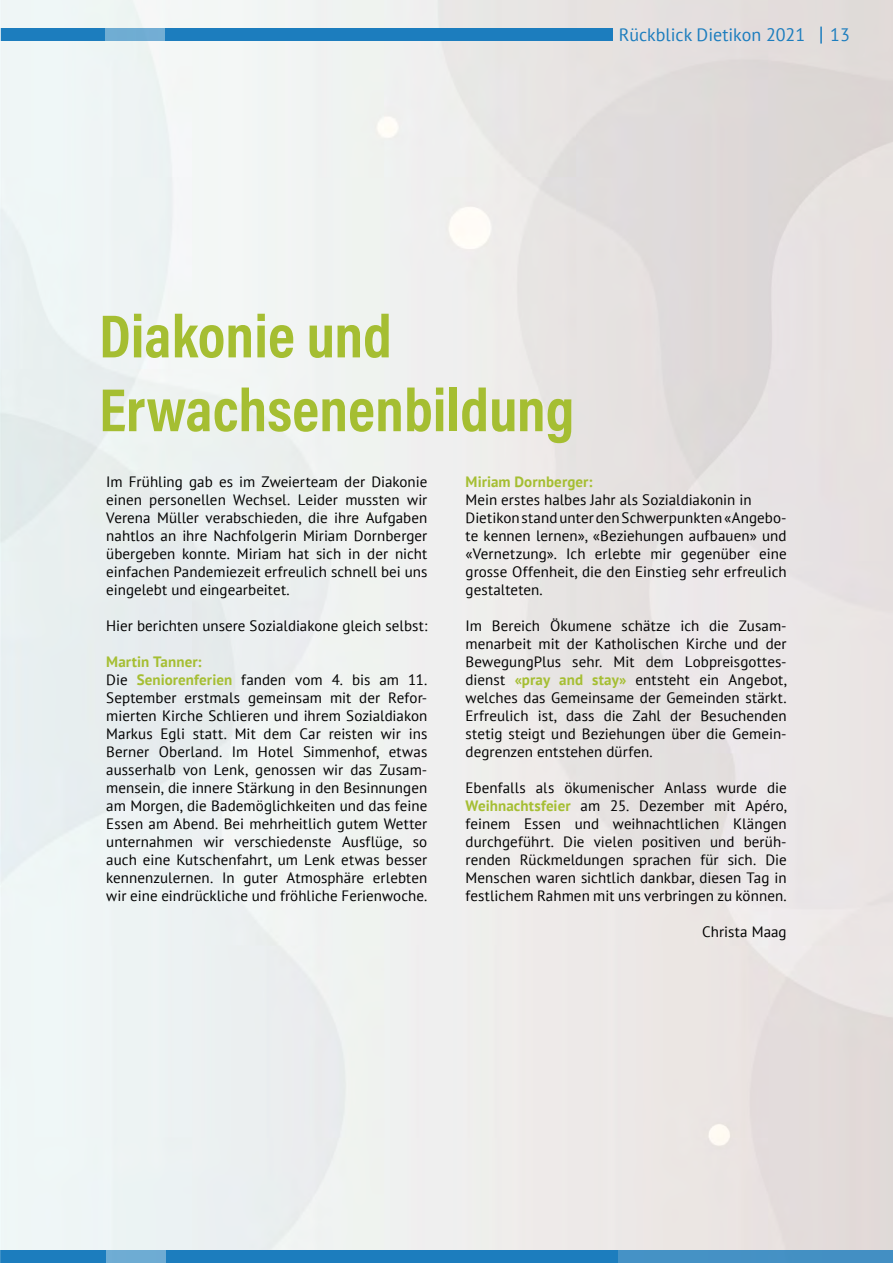
<style>
.page{position:relative;width:893px;height:1263px;background:#fff}
.page>*{position:absolute;margin:0;border:0;box-sizing:border-box;transform-origin:0 0}
.t1{font:61.5px/73.8px "Acumin Variable Concept";color:#a5be32}
.t2{font:18px "PT Sans";color:#1c7dbe}
.t3{font:15px/18px "PT Sans";letter-spacing:.005em;color:#000;text-align:justify}
.t4{font:700 15px "PT Sans";letter-spacing:.005em;color:#a5be32}
.s1{font-weight:700;color:#a5be32}
</style>
<div class="page">
<img style="left:0;top:0;width:893px;height:1250px">
<div style="left:0;top:1250px;width:105px;height:13px;background:#1c7dbe"></div>
<div style="left:166px;top:1250px;width:451px;height:13px;background:#1c7dbe"></div>
<div style="left:617px;top:1250px;width:276px;height:13px;background:#4591c5"></div>
<div style="left:105px;top:1250px;width:61px;height:13px;background:#6eacd3"></div>
<svg style="left:820px;top:27px;width:2px;height:17px"></svg>
<div style="left:0;top:28px;width:104px;height:12px;background:#1c7dbe"></div>
<div style="left:165px;top:28px;width:447px;height:12px;background:#1c7dbe"></div>
<div style="left:104px;top:28px;width:61px;height:12px;background:#70add3"></div>
<svg style="left:0;top:1250px;width:1px;height:13px"></svg>
<p class="t2" style="left:619px;top:23px;width:188px">Rückblick Dietikon 2021</p>
<p class="t2" style="left:830px;top:23px;width:21px">13</p>
<h1 class="t1" style="left:99px;top:297px;width:477px">Diakonie und<br>Erwachsenenbildung</h1>
<p class="t3" style="left:106px;top:472px;width:323px">Im Frühling gab es im Zweierteam der Diakonie einen personellen Wechsel. Leider mussten wir Verena Müller verabschieden, die ihre Aufgaben nahtlos an ihre Nachfolgerin Miriam Dornberger übergeben konnte. Miriam hat sich in der nicht einfachen Pandemiezeit erfreulich schnell bei uns eingelebt und eingearbeitet.</p>
<p class="t3" style="left:106px;top:616px;width:323px">Hier berichten unsere Sozialdiakone gleich selbst:</p>
<p class="t3" style="left:106px;top:652px;width:323px;text-align:left"><span class="s1">Martin Tanner:<br></span>Die <span class="s1">Seniorenferien</span> fanden vom 4. bis am 11.<br>September erstmals gemeinsam mit der Refor&shy;mierten Kirche Schlieren und ihrem Sozialdiakon Markus Egli statt. Mit dem Car reisten wir ins Berner Oberland. Im Hotel Simmenhof, etwas ausserhalb von Lenk, genossen wir das Zusam&shy;mensein, die innere Stärkung in den Besinnungen am Morgen, die Bademöglichkeiten und das feine Essen am Abend. Bei mehrheitlich gutem Wetter unternahmen wir verschiedenste Ausflüge, so auch eine Kutschenfahrt, um Lenk etwas besser kennenzulernen. In guter Atmosphäre erlebten wir eine eindrückliche und fröhliche Ferienwoche.</p>
<p class="t4" style="left:466px;top:471px;width:128px">Miriam Dornberger:</p>
<p class="t3" style="left:466px;top:490px;width:323px;text-align:left">Mein erstes halbes Jahr als Sozialdiakonin in Dietikon stand unter den Schwerpunkten «Angebo&shy;te kennen lernen», «Beziehungen aufbauen» und «Vernetzung». Ich erlebte mir gegenüber eine grosse Offenheit, die den Einstieg sehr erfreulich gestalteten.</p>
<p class="t3" style="left:466px;top:616px;width:323px">Im Bereich Ökumene schätze ich die Zusam&shy;menarbeit mit der Katholischen Kirche und der BewegungPlus sehr. Mit dem Lobpreisgottes&shy;dienst <span class="s1">«pray and stay»</span> entsteht ein Angebot, welches das Gemeinsame der Gemeinden stärkt.<br>Erfreulich ist, dass die Zahl der Besuchenden stetig steigt und Beziehungen über die Gemein&shy;degrenzen entstehen dürfen.</p>
<p class="t3" style="left:466px;top:778px;width:323px">Ebenfalls als ökumenischer Anlass wurde die <span class="s1">Weihnachtsfeier</span> am 25. Dezember mit Apéro, feinem Essen und weihnachtlichen Klängen durchgeführt. Die vielen positiven und berüh&shy;renden Rückmeldungen sprachen für sich. Die Menschen waren sichtlich dankbar, diesen Tag in festlichem Rahmen mit uns verbringen zu können.</p>
<p class="t3" style="left:702px;top:922px;width:86px">Christa Maag</p>
</div>
